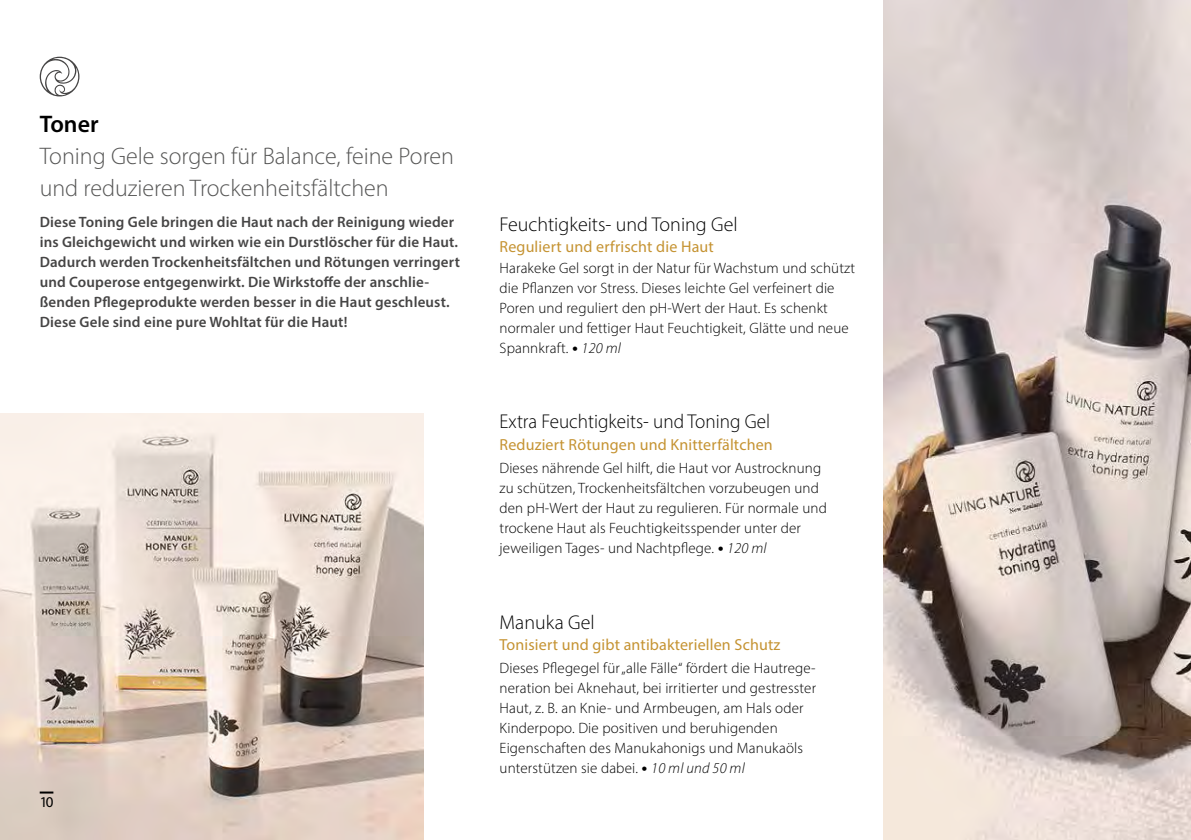
<style>
.page{position:relative;width:1191px;height:840px;background:#fff}
.page>*{position:absolute;margin:0;border:0;box-sizing:border-box;transform-origin:0 0}
.t1{font:300 24px/32px "Myriad Pro";color:#565655}
.t2{font:600 24px "Myriad Pro";color:#000}
.t3{font:300 20px "Myriad Pro";color:#000}
.t4{font:300 20px "Myriad Pro";color:#000;scale:.96 1}
.t5{font:16px "Myriad Pro";letter-spacing:.01em;color:#c59332}
.t6{font:300 15px/20px "Myriad Pro";letter-spacing:.01em;color:#000}
.t7{font:600 15px/20px "Myriad Pro";letter-spacing:.01em;color:#464545}
.t8{font:15px "Myriad Pro";color:#000}
.s1{font-size:24px}
.s2{font-style:italic}
</style>
<div class="page">
<img style="left:883px;top:0;width:308px;height:839px">
<img style="left:0;top:413px;width:423px;height:426px">
<svg style="left:40px;top:791px;width:13px;height:2px"></svg>
<svg style="left:40px;top:57px;width:39px;height:39px"></svg>
<h1 class="t2" style="left:40px;top:108px;width:60px">Toner</h1>
<h1 class="t1" style="left:40px;top:139px;width:416px">Toning Gele sorgen für Balance, feine Poren und reduzieren Trockenheitsfältchen</h1>
<p class="t7" style="left:40px;top:211px;width:422px">Diese Toning Gele bringen die Haut nach der Reinigung wieder ins Gleichgewicht und wirken wie ein Durstlöscher für die Haut.<br>Dadurch werden Trockenheitsfältchen und Rötungen verringert und Couperose entgegenwirkt. Die Wirkstoffe der anschlie&shy;ßenden Pflegeprodukte werden besser in die Haut geschleust.<br>Diese Gele sind eine pure Wohltat für die Haut!</p>
<p class="t8" style="left:40px;top:792px;width:15px">10</p>
<h2 class="t3" style="left:499px;top:212px;width:240px">Feuchtigkeits- und Toning Gel</h2>
<p class="t5" style="left:499px;top:236px;width:216px">Reguliert und erfrischt die Haut</p>
<p class="t6" style="left:499px;top:257px;width:357px">Harakeke Gel sorgt in der Natur für Wachstum und schützt die Pflanzen vor Stress. Dieses leichte Gel verfeinert die Poren und reguliert den pH-Wert der Haut. Es schenkt normaler und fettiger Haut Feuchtigkeit, Glätte und neue Spannkraft. <span class="s1">•</span> <span class="s2">120 ml</span></p>
<h2 class="t4" style="left:499px;top:409px;width:283px">Extra Feuchtigkeits- und Toning Gel</h2>
<p class="t5" style="left:499px;top:434px;width:275px">Reduziert Rötungen und Knitterfältchen</p>
<p class="t6" style="left:499px;top:457px;width:329px">Dieses nährende Gel hilft, die Haut vor Austrocknung zu schützen, Trockenheitsfältchen vorzubeugen und den pH-Wert der Haut zu regulieren. Für normale und trockene Haut als Feuchtigkeitsspender unter der jeweiligen Tages- und Nachtpflege. <span class="s1">•</span> <span class="s2">120 ml</span></p>
<h2 class="t3" style="left:499px;top:609px;width:97px">Manuka Gel</h2>
<p class="t5" style="left:499px;top:634px;width:282px">Tonisiert und gibt antibakteriellen Schutz</p>
<p class="t6" style="left:499px;top:657px;width:318px">Dieses Pflegegel für „alle Fälle“ fördert die Hautrege&shy;neration bei Aknehaut, bei irritierter und gestresster Haut, z. B. an Knie- und Armbeugen, am Hals oder Kinderpopo. Die positiven und beruhigenden Eigenschaften des Manukahonigs und Manukaöls unterstützen sie dabei. <span class="s1">•</span> <span class="s2">10 ml und 50 ml</span></p>
</div>
